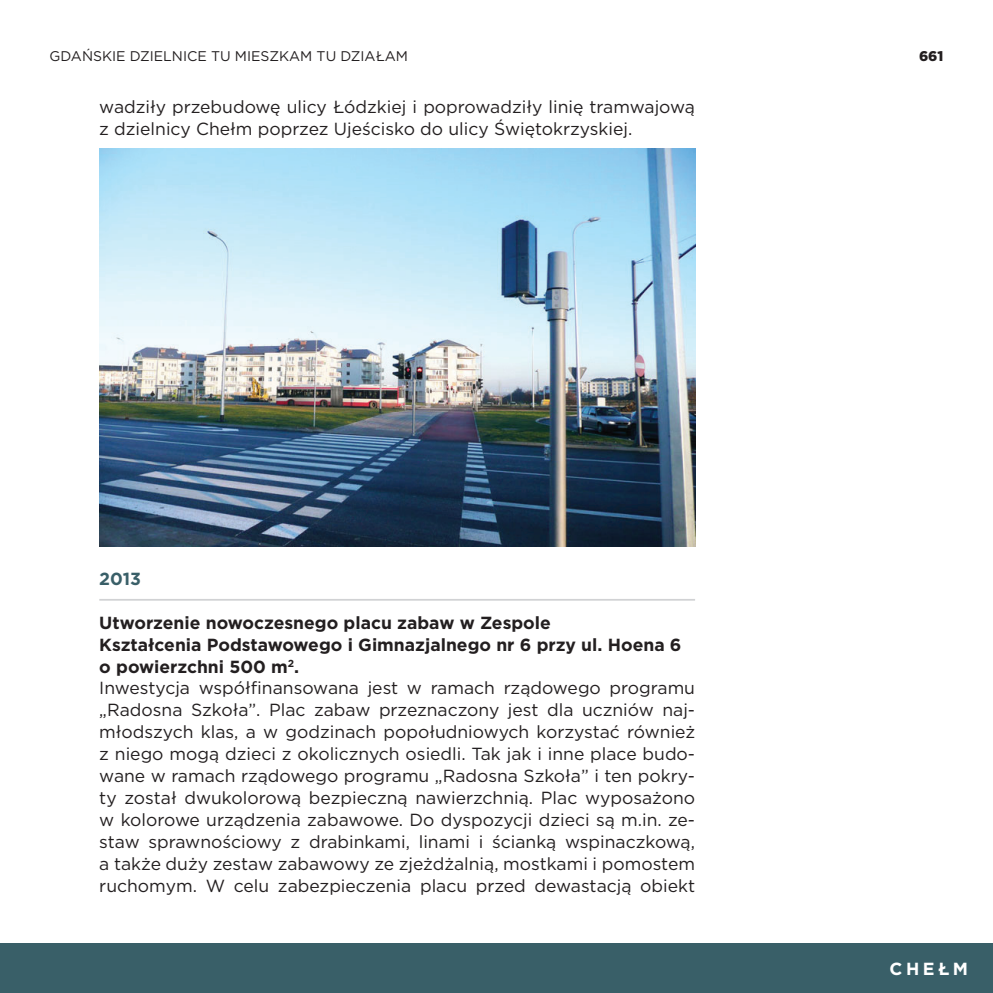
<style>
.page{position:relative;width:993px;height:993px;background:#fff}
.page>*{position:absolute;margin:0;border:0;box-sizing:border-box;transform-origin:0 0}
.t1{font:17.5px/21.9px "Gotham";color:#231f20}
.t2{font:700 17.5px "Gotham";letter-spacing:.2em;color:#fff}
.t3{font:700 17.5px "Gotham";color:#395f68}
.t4{font:14px "Gotham";color:#231f20}
.t5{font:900 14px "Gotham";color:#231f20}
.s1{font-weight:700}
</style>
<div class="page">
<hr style="left:99px;top:598px;width:595px;height:2px;background:#d1d2d4">
<img style="left:99px;top:149px;width:595px;height:397px">
<div style="left:0;top:943px;width:992px;height:49px;background:#395f68"></div>
<p class="t4" style="left:50px;top:47px;width:360px">GDAŃSKIE DZIELNICE TU MIESZKAM TU DZIAŁAM</p>
<p class="t5" style="left:918px;top:46px;width:26px">661</p>
<p class="t1" style="left:99px;top:96px;width:597px">wadziły przebudowę ulicy Łódzkiej i poprowadziły linię tramwajową z dzielnicy Chełm poprzez Ujeścisko do ulicy Świętokrzyskiej.</p>
<p class="t3" style="left:99px;top:567px;width:43px">2013</p>
<p class="t1" style="left:99px;top:611px;width:597px"><span class="s1">Utworzenie nowoczesnego placu zabaw w Zespole<br>Kształcenia Podstawowego i Gimnazjalnego nr 6 przy ul. Hoena 6 o powierzchni 500 m</span><sup>2</sup><span class="s1">.<br></span>Inwestycja współfinansowana jest w ramach rządowego programu „Radosna Szkoła”. Plac zabaw przeznaczony jest dla uczniów naj&shy;młodszych klas, a w godzinach popołudniowych korzystać również z niego mogą dzieci z okolicznych osiedli. Tak jak i inne place budo&shy;wane w ramach rządowego programu „Radosna Szkoła” i ten pokry&shy;ty został dwukolorową bezpieczną nawierzchnią. Plac wyposażono w kolorowe urządzenia zabawowe. Do dyspozycji dzieci są m.in. ze&shy;staw sprawnościowy z drabinkami, linami i ścianką wspinaczkową, a także duży zestaw zabawowy ze zjeżdżalnią, mostkami i pomostem ruchomym. W celu zabezpieczenia placu przed dewastacją obiekt</p>
<p class="t2" style="left:889px;top:957px;width:80px">CHEŁM</p>
</div>
